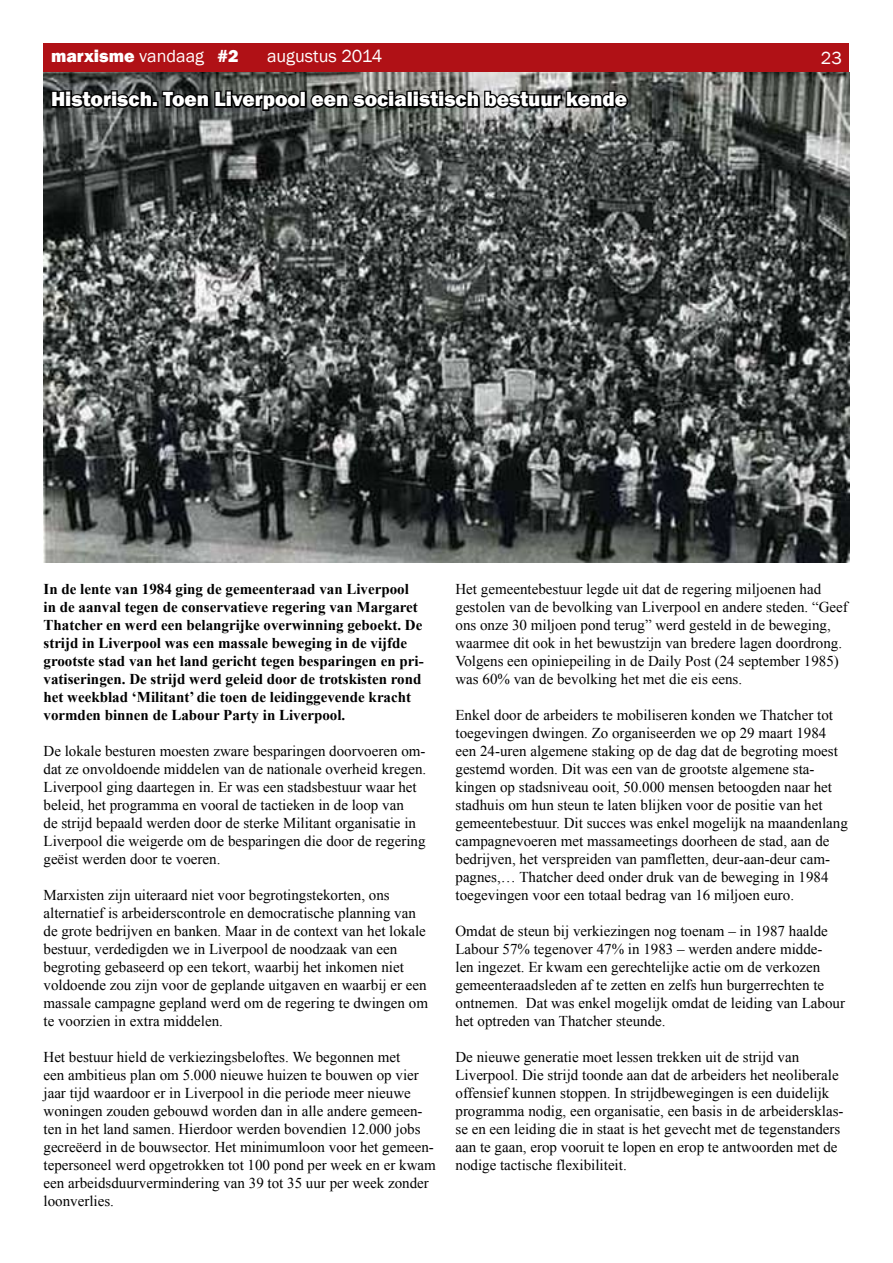
<style>
.page{position:relative;width:893px;height:1263px;background:#fff}
.page>*{position:absolute;margin:0;border:0;box-sizing:border-box;transform-origin:0 0}
.t1{font:800 21px "Franklin Gothic";color:#fff}
.t2{font:800 18px "Franklin Gothic";color:#fff}
.t3{font:18px "Franklin Gothic";color:#fff}
.t4{font:15px/18px "Times New Roman";color:#000}
.t5{font:700 15px/18px "Times New Roman";color:#000}
.s1{font-weight:400}
</style>
<div class="page">
<div style="left:44px;top:44px;width:805px;height:28px;background:#b01116"></div>
<img style="left:44px;top:72px;width:805px;height:491px">
<svg style="left:49px;top:89px;width:105px;height:33px;background:#313433"></svg>
<div style="left:152px;top:101px;width:6px;height:7px;border:3px solid #000"></div>
<svg style="left:160px;top:89px;width:142px;height:35px;background:#353837"></svg>
<div style="left:300px;top:91px;width:7px;height:17px;border:3px solid #000"></div>
<svg style="left:308px;top:89px;width:322px;height:33px;background:#4f514e"></svg>
<p class="t2" style="left:51px;top:44px;width:189px">marxisme <span class="s1">vandaag</span> #2</p>
<p class="t3" style="left:267px;top:45px;width:117px">augustus 2014</p>
<p class="t3" style="left:821px;top:46px;width:23px">23</p>
<h1 class="t1" style="left:51px;top:86px;width:578px">Historisch. Toen Liverpool een socialistisch bestuur kende</h1>
<p class="t5" style="left:44px;top:579px;width:382px">In de lente van 1984 ging de gemeenteraad van Liverpool in de aanval tegen de conservatieve regering van Margaret Thatcher en werd een belangrijke overwinning geboekt. De strijd in Liverpool was een massale beweging in de vijfde grootste stad van het land gericht tegen besparingen en pri&shy;vatiseringen. De strijd werd geleid door de trotskisten rond het weekblad ‘Militant’ die toen de leidinggevende kracht vormden binnen de Labour Party in Liverpool.</p>
<p class="t4" style="left:44px;top:742px;width:384px">De lokale besturen moesten zware besparingen doorvoeren om&shy;dat ze onvoldoende middelen van de nationale overheid kregen.<br>Liverpool ging daartegen in. Er was een stadsbestuur waar het beleid, het programma en vooral de tactieken in de loop van<br>de strijd bepaald werden door de sterke Militant organisatie in Liverpool die weigerde om de besparingen die door de regering geëist werden door te voeren.</p>
<p class="t4" style="left:44px;top:886px;width:386px">Marxisten zijn uiteraard niet voor begrotingstekorten, ons alternatief is arbeiderscontrole en democratische planning van de grote bedrijven en banken. Maar in de context van het lokale bestuur, verdedigden we in Liverpool de noodzaak van een begroting gebaseerd op een tekort, waarbij het inkomen niet voldoende zou zijn voor de geplande uitgaven en waarbij er een massale campagne gepland werd om de regering te dwingen om te voorzien in extra middelen.</p>
<p class="t4" style="left:44px;top:1048px;width:394px">Het bestuur hield de verkiezingsbeloftes. We begonnen met<br>een ambitieus plan om 5.000 nieuwe huizen te bouwen op vier jaar tijd waardoor er in Liverpool in die periode meer nieuwe woningen zouden gebouwd worden dan in alle andere gemeen&shy;ten in het land samen. Hierdoor werden bovendien 12.000 jobs gecreëerd in de bouwsector. Het minimumloon voor het gemeen&shy;tepersoneel werd opgetrokken tot 100 pond per week en er kwam een arbeidsduurvermindering van 39 tot 35 uur per week zonder loonverlies.</p>
<p class="t4" style="left:455px;top:580px;width:394px">Het gemeentebestuur legde uit dat de regering miljoenen had gestolen van de bevolking van Liverpool en andere steden. “Geef ons onze 30 miljoen pond terug” werd gesteld in de beweging, waarmee dit ook in het bewustzijn van bredere lagen doordrong.<br>Volgens een opiniepeiling in de Daily Post (24 september 1985) was 60% van de bevolking het met die eis eens.</p>
<p class="t4" style="left:455px;top:706px;width:394px">Enkel door de arbeiders te mobiliseren konden we Thatcher tot toegevingen dwingen. Zo organiseerden we op 29 maart 1984 een 24-uren algemene staking op de dag dat de begroting moest gestemd worden. Dit was een van de grootste algemene sta&shy;kingen op stadsniveau ooit, 50.000 mensen betoogden naar het stadhuis om hun steun te laten blijken voor de positie van het gemeentebestuur. Dit succes was enkel mogelijk na maandenlang campagnevoeren met massameetings doorheen de stad, aan de bedrijven, het verspreiden van pamfletten, deur-aan-deur cam&shy;pagnes,… Thatcher deed onder druk van de beweging in 1984 toegevingen voor een totaal bedrag van 16 miljoen euro.</p>
<p class="t4" style="left:455px;top:922px;width:391px">Omdat de steun bij verkiezingen nog toenam – in 1987 haalde Labour 57% tegenover 47% in 1983 – werden andere midde-<br>len ingezet. Er kwam een gerechtelijke actie om de verkozen gemeenteraadsleden af te zetten en zelfs hun burgerrechten te ontnemen. Dat was enkel mogelijk omdat de leiding van Labour het optreden van Thatcher steunde.</p>
<p class="t4" style="left:455px;top:1048px;width:389px">De nieuwe generatie moet lessen trekken uit de strijd van Liverpool. Die strijd toonde aan dat de arbeiders het neoliberale offensief kunnen stoppen. In strijdbewegingen is een duidelijk programma nodig, een organisatie, een basis in de arbeidersklas&shy;se en een leiding die in staat is het gevecht met de tegenstanders aan te gaan, erop vooruit te lopen en erop te antwoorden met de nodige tactische flexibiliteit.</p>
</div>
